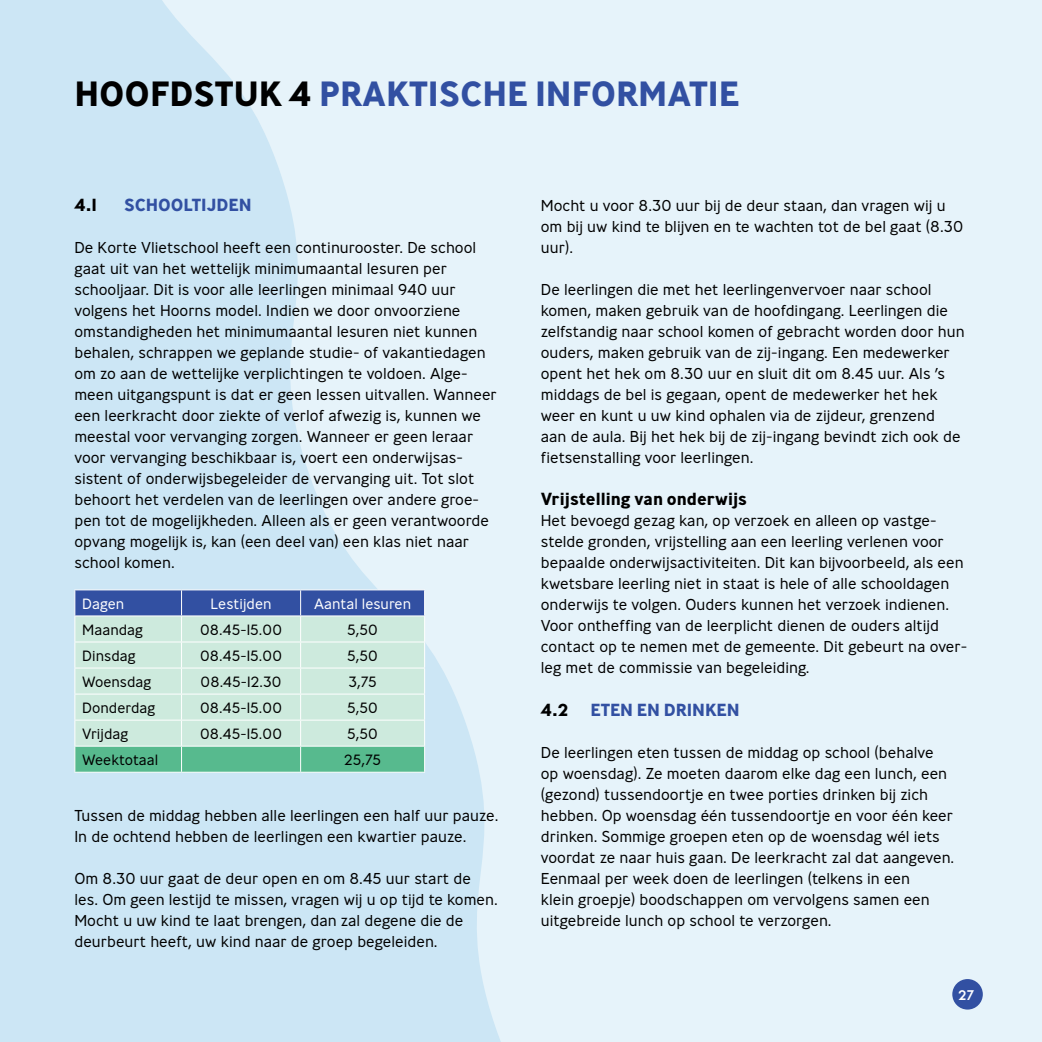
<style>
.page{position:relative;width:1042px;height:1042px;background:#e6f3fa}
.page>*{position:absolute;margin:0;border:0;box-sizing:border-box;transform-origin:0 0}
.t1{font:700 35px "Ministry";color:#3250a2}
.t2{font:700 35px "Ministry";color:#000}
.tussenkop{font:700 17.5px "Ministry";color:#000}
.t3{font:700 17.5px "Ministry";color:#3250a2}
.plat{font:300 15.75px/21px "Ministry";color:#000}
.tabel{font:300 14.88px "Ministry";color:#000}
.tabel_diap{font:300 14.88px "Ministry";color:#fff}
.t4{font:500 14px "Ministry";color:#fff}
.s1{color:#000}
</style>
<div class="page">
<svg style="left:0;top:0;width:501px;height:1042px;fill:#cce6f5"></svg>
<hr style="left:74px;top:589px;width:108px;height:1px;background:#fff">
<hr style="left:182px;top:589px;width:119px;height:1px;background:#fff">
<hr style="left:301px;top:589px;width:124px;height:1px;background:#fff">
<svg style="left:74px;top:590px;width:351px;height:182px;background:#a9cfcb"></svg>
<hr style="left:74px;top:772px;width:108px;height:1px;background:#fff">
<hr style="left:182px;top:772px;width:119px;height:1px;background:#fff">
<hr style="left:301px;top:772px;width:124px;height:1px;background:#fff">
<div style="left:952px;top:979px;width:31px;height:30px;background:#3250a2;border-radius:50%"></div>
<p class="t2" style="left:74px;top:71px;width:24px">hoofdstuk</p>
<p class="t1" style="left:289px;top:71px;width:451px"><span class="s1">4</span> PRAKTISCHE INFORMATIE</p>
<p class="tussenkop" style="left:74px;top:194px;width:24px">4.1</p>
<p class="t3" style="left:124px;top:194px;width:129px">SCHOOLTIJDEN</p>
<p class="plat" style="left:74px;top:237px;width:424px">De Korte Vlietschool heeft een continurooster. De school gaat uit van het wettelijk minimumaantal lesuren per schooljaar. Dit is voor alle leerlingen minimaal 940 uur volgens het Hoorns model. Indien we door onvoorziene omstandigheden het minimumaantal lesuren niet kunnen behalen, schrappen we geplande studie- of vakantiedagen om zo aan de wettelijke verplichtingen te voldoen. Alge&shy;meen uitgangspunt is dat er geen lessen uitvallen. Wanneer een leerkracht door ziekte of verlof afwezig is, kunnen we meestal voor vervanging zorgen. Wanneer er geen leraar voor vervanging beschikbaar is, voert een onderwijsas&shy;sistent of onderwijsbegeleider de vervanging uit. Tot slot behoort het verdelen van de leerlingen over andere groe&shy;pen tot de mogelijkheden. Alleen als er geen verantwoorde opvang mogelijk is, kan (een deel van) een klas niet naar school komen.</p>
<p class="tabel_diap" style="left:82px;top:594px;width:44px">Dagen</p>
<p class="tabel_diap" style="left:211px;top:594px;width:63px">Lestijden</p>
<p class="tabel_diap" style="left:314px;top:594px;width:98px">Aantal lesuren</p>
<p class="tabel" style="left:82px;top:620px;width:62px">Maandag</p>
<p class="tabel" style="left:200px;top:620px;width:84px">08.45-15.00</p>
<p class="tabel" style="left:347px;top:620px;width:32px">5,50</p>
<p class="tabel" style="left:82px;top:646px;width:55px">Dinsdag</p>
<p class="tabel" style="left:200px;top:646px;width:84px">08.45-15.00</p>
<p class="tabel" style="left:347px;top:646px;width:32px">5,50</p>
<p class="tabel" style="left:82px;top:672px;width:70px">Woensdag</p>
<p class="tabel" style="left:201px;top:672px;width:82px">08.45-12.30</p>
<p class="tabel" style="left:348px;top:672px;width:30px">3,75</p>
<p class="tabel" style="left:82px;top:698px;width:74px">Donderdag</p>
<p class="tabel" style="left:200px;top:698px;width:84px">08.45-15.00</p>
<p class="tabel" style="left:347px;top:698px;width:32px">5,50</p>
<p class="tabel" style="left:82px;top:724px;width:47px">Vrijdag</p>
<p class="tabel" style="left:200px;top:724px;width:84px">08.45-15.00</p>
<p class="tabel" style="left:347px;top:724px;width:32px">5,50</p>
<p class="tabel" style="left:82px;top:750px;width:78px">Weektotaal</p>
<p class="tabel" style="left:344px;top:750px;width:38px">25,75</p>
<p class="plat" style="left:74px;top:804px;width:426px">Tussen de middag hebben alle leerlingen een half uur pauze.<br>In de ochtend hebben de leerlingen een kwartier pauze.</p>
<p class="plat" style="left:74px;top:867px;width:425px">Om 8.30 uur gaat de deur open en om 8.45 uur start de les. Om geen lestijd te missen, vragen wij u op tijd te komen.<br>Mocht u uw kind te laat brengen, dan zal degene die de deurbeurt heeft, uw kind naar de groep begeleiden.</p>
<p class="plat" style="left:541px;top:195px;width:424px">Mocht u voor 8.30 uur bij de deur staan, dan vragen wij u om bij uw kind te blijven en te wachten tot de bel gaat (8.30 uur).</p>
<p class="plat" style="left:541px;top:279px;width:425px">De leerlingen die met het leerlingenvervoer naar school komen, maken gebruik van de hoofdingang. Leerlingen die zelfstandig naar school komen of gebracht worden door hun ouders, maken gebruik van de zij-ingang. Een medewerker opent het hek om 8.30 uur en sluit dit om 8.45 uur. Als ’s middags de bel is gegaan, opent de medewerker het hek weer en kunt u uw kind ophalen via de zijdeur, grenzend aan de aula. Bij het hek bij de zij-ingang bevindt zich ook de fietsenstalling voor leerlingen.</p>
<p class="tussenkop" style="left:541px;top:488px;width:208px">Vrijstelling van onderwijs</p>
<p class="plat" style="left:541px;top:510px;width:428px">Het bevoegd gezag kan, op verzoek en alleen op vastge&shy;stelde gronden, vrijstelling aan een leerling verlenen voor bepaalde onderwijsactiviteiten. Dit kan bijvoorbeeld, als een kwetsbare leerling niet in staat is hele of alle schooldagen onderwijs te volgen. Ouders kunnen het verzoek indienen.<br>Voor ontheffing van de leerplicht dienen de ouders altijd contact op te nemen met de gemeente. Dit gebeurt na over&shy;leg met de commissie van begeleiding.</p>
<p class="tussenkop" style="left:541px;top:698px;width:29px">4.2</p>
<p class="t3" style="left:590px;top:698px;width:151px">ETEN EN DRINKEN</p>
<p class="plat" style="left:541px;top:741px;width:415px">De leerlingen eten tussen de middag op school (behalve op woensdag). Ze moeten daarom elke dag een lunch, een (gezond) tussendoortje en twee porties drinken bij zich hebben. Op woensdag één tussendoortje en voor één keer drinken. Sommige groepen eten op de woensdag wél iets voordat ze naar huis gaan. De leerkracht zal dat aangeven.<br>Eenmaal per week doen de leerlingen (telkens in een<br>klein groepje) boodschappen om vervolgens samen een uitgebreide lunch op school te verzorgen.</p>
<p class="t4" style="left:958px;top:985px;width:18px">27</p>
</div>
